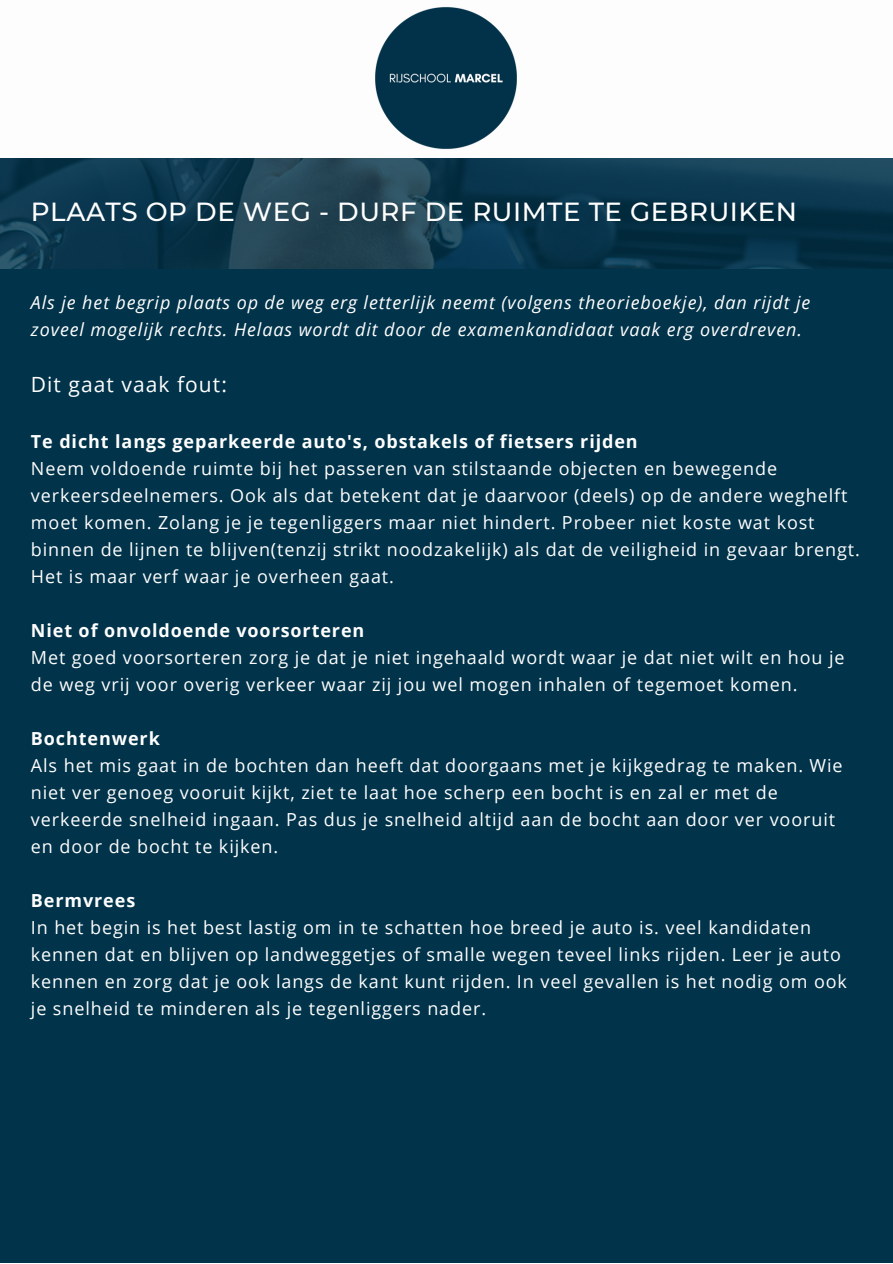
<style>
.page{position:relative;width:893px;height:1264px;background:#fff}
.page>*{position:absolute;margin:0;border:0;box-sizing:border-box;transform-origin:0 0}
.t1{font:500 26.1px "Montserrat";letter-spacing:.02em;color:#fefefe}
.t2{font:21px "Open Sans";letter-spacing:.05em;color:#fefefe}
.t3{font:18px/27px "Open Sans";letter-spacing:.05em;color:#fefefe}
.t4{font:italic 18px/27px "Open Sans";letter-spacing:.05em;color:#fefefe}
.t5{font:700 18px "Open Sans";letter-spacing:.05em;color:#fefefe}
</style>
<div class="page">
<div style="left:0;top:157px;width:892px;height:1105px;background:#01334a"></div>
<img style="left:0;top:157px;width:892px;height:112px">
<img style="left:376px;top:7px;width:140px;height:142px">
<h1 class="t1" style="left:31px;top:196px;width:767px">PLAATS OP DE WEG - DURF DE RUIMTE TE GEBRUIKEN</h1>
<p class="t4" style="left:31px;top:288px;width:780px">Als je het begrip plaats op de weg erg letterlijk neemt (volgens theorieboekje), dan rijdt je zoveel mogelijk rechts. Helaas wordt dit door de examenkandidaat vaak erg overdreven.</p>
<p class="t2" style="left:31px;top:370px;width:197px">Dit gaat vaak fout:</p>
<p class="t5" style="left:31px;top:429px;width:608px">Te dicht langs geparkeerde auto's, obstakels of fietsers rijden</p>
<p class="t3" style="left:31px;top:455px;width:830px">Neem voldoende ruimte bij het passeren van stilstaande objecten en bewegende verkeersdeelnemers. Ook als dat betekent dat je daarvoor (deels) op de andere weghelft moet komen. Zolang je je tegenliggers maar niet hindert. Probeer niet koste wat kost binnen de lijnen te blijven(tenzij strikt noodzakelijk) als dat de veiligheid in gevaar brengt.<br>Het is maar verf waar je overheen gaat.</p>
<p class="t5" style="left:31px;top:618px;width:335px">Niet of onvoldoende voorsorteren</p>
<p class="t3" style="left:31px;top:644px;width:815px">Met goed voorsorteren zorg je dat je niet ingehaald wordt waar je dat niet wilt en hou je de weg vrij voor overig verkeer waar zij jou wel mogen inhalen of tegemoet komen.</p>
<p class="t5" style="left:31px;top:726px;width:130px">Bochtenwerk</p>
<p class="t3" style="left:31px;top:751px;width:813px">Als het mis gaat in de bochten dan heeft dat doorgaans met je kijkgedrag te maken. Wie niet ver genoeg vooruit kijkt, ziet te laat hoe scherp een bocht is en zal er met de verkeerde snelheid ingaan. Pas dus je snelheid altijd aan de bocht aan door ver vooruit en door de bocht te kijken.</p>
<p class="t5" style="left:31px;top:888px;width:106px">Bermvrees</p>
<p class="t3" style="left:31px;top:913px;width:817px">In het begin is het best lastig om in te schatten hoe breed je auto is. veel kandidaten kennen dat en blijven op landweggetjes of smalle wegen teveel links rijden. Leer je auto kennen en zorg dat je ook langs de kant kunt rijden. In veel gevallen is het nodig om ook je snelheid te minderen als je tegenliggers nader.</p>
</div>
